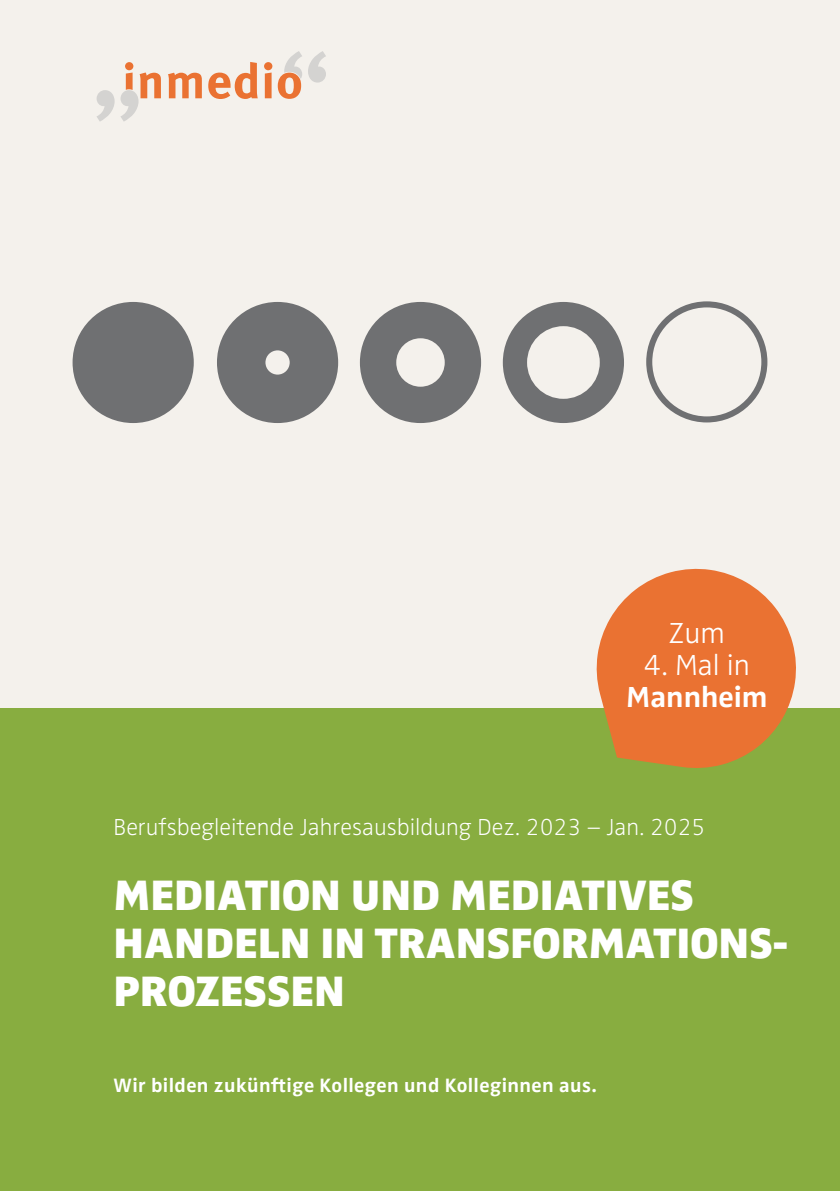
<style>
.page{position:relative;width:840px;height:1191px;background:#fff}
.page>*{position:absolute;margin:0;border:0;box-sizing:border-box;transform-origin:0 0}
.t1{font:44px/48px "Zwo w 8";color:#fff}
.t2{font:30px "Zwo w 2";color:#fff}
.t3{font:30px "Zwo w 6";color:#fff}
.t4{font:24px "Zwo w 1";color:#fff}
.t5{font:20px "Zwo w 6";letter-spacing:.02em;color:#fff}
</style>
<div class="page">
<div style="left:0;top:0;width:839px;height:737px;background:#f4f1ec"></div>
<div style="left:0;top:709px;width:839px;height:482px;background:#88ad40"></div>
<svg style="left:96px;top:51px;width:230px;height:70px"></svg>
<svg style="left:595px;top:568px;width:201px;height:200px;fill:#ea7232"></svg>
<div style="left:72px;top:302px;width:122px;height:121px;background:#6f7072;border-radius:50%"></div>
<svg style="left:502px;top:302px;width:121px;height:121px"></svg>
<svg style="left:360px;top:302px;width:121px;height:121px"></svg>
<svg style="left:217px;top:302px;width:121px;height:121px"></svg>
<svg style="left:646px;top:301px;width:121px;height:121px"></svg>
<p class="t2" style="left:668px;top:622px;width:57px">Zum</p>
<p class="t2" style="left:643px;top:654px;width:107px">4. Mal in</p>
<p class="t3" style="left:625px;top:686px;width:143px">Mannheim</p>
<p class="t4" style="left:113px;top:817px;width:593px">Berufsbegleitende Jahresausbildung Dez. 2023 – Jan. 2025</p>
<p class="t1" style="left:113px;top:875px;width:675px">MEDIATION UND MEDIATIVES<br>HANDELN IN TRANSFORMATIONS-<br>PROZESSEN</p>
<p class="t5" style="left:113px;top:1077px;width:484px">Wir bilden zukünftige Kollegen und Kolleginnen aus.</p>
</div>
